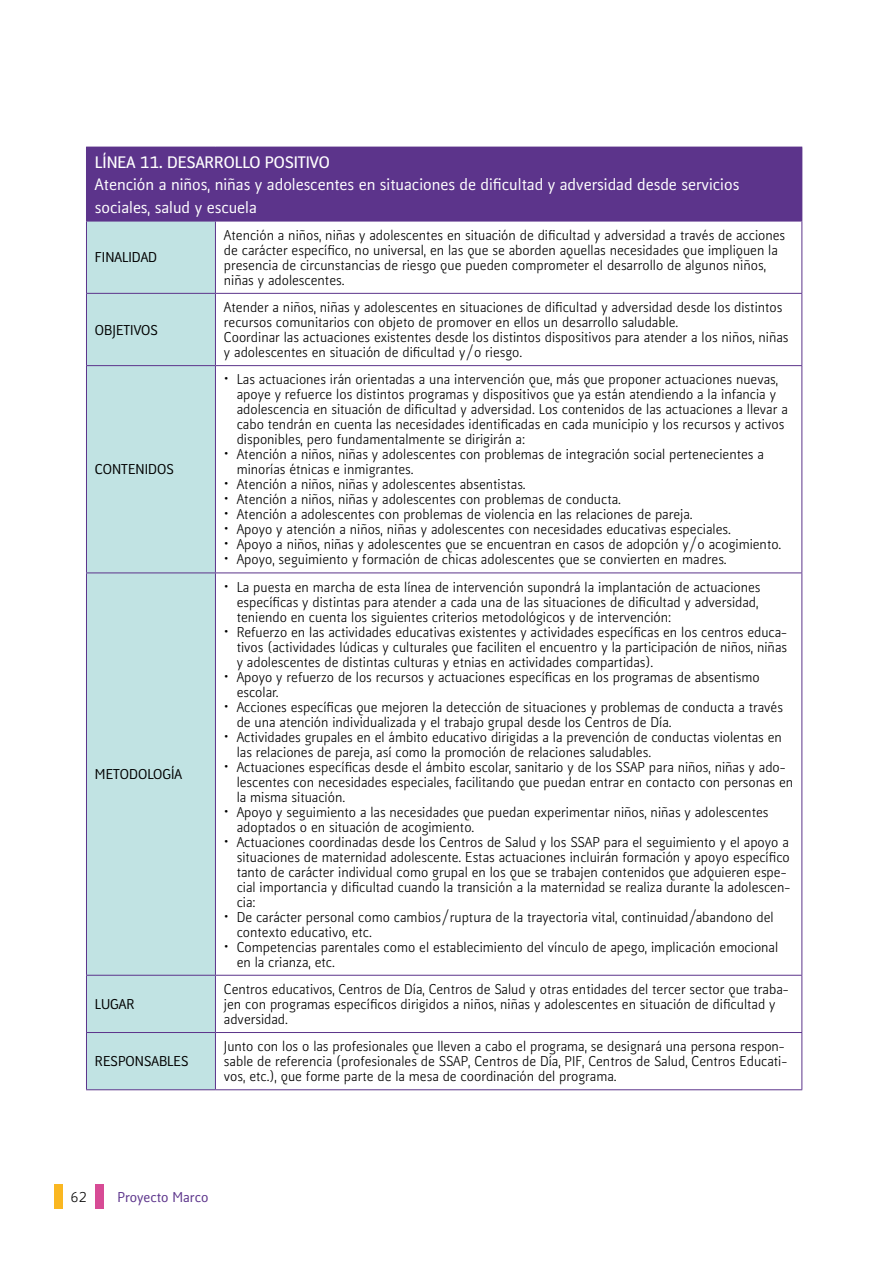
<style>
.page{position:relative;width:893px;height:1263px;background:#fff}
.page>*{position:absolute;margin:0;border:0;box-sizing:border-box;transform-origin:0 0}
.t1{font:500 15.75px/22.5px "Kofi Pure Sans";color:#fff}
.t2{font:700 15.75px "Kofi Pure Sans";color:#fff}
.t3{font:13.5px/15px "Kofi Pure Sans";color:#000}
.t4{font:500 13.5px "Kofi Pure Sans";color:#000}
.t5{font:500 13.5px "Kofi Pure Sans";color:#5c348b}
</style>
<div class="page">
<div style="left:95px;top:1184px;width:9px;height:25px;background:#d74b95"></div>
<div style="left:54px;top:1184px;width:9px;height:25px;background:#fab721"></div>
<div style="left:86px;top:147px;width:716px;height:74px;background:#5c348b"></div>
<div style="left:87px;top:222px;width:128px;height:867px;background:#c1e3e3"></div>
<hr style="left:86px;top:221px;width:129px;height:1px;background:#5c348b">
<hr style="left:86px;top:221px;width:1px;height:72px;background:#5c348b">
<hr style="left:215px;top:221px;width:587px;height:1px;background:#5c348b">
<hr style="left:215px;top:221px;width:1px;height:72px;background:#5c348b">
<hr style="left:801px;top:221px;width:1px;height:72px;background:#5c348b">
<hr style="left:86px;top:293px;width:129px;height:1px;background:#5c348b">
<hr style="left:86px;top:294px;width:1px;height:71px;background:#5c348b">
<hr style="left:215px;top:293px;width:587px;height:1px;background:#5c348b">
<hr style="left:215px;top:294px;width:1px;height:71px;background:#5c348b">
<hr style="left:801px;top:294px;width:1px;height:71px;background:#5c348b">
<hr style="left:86px;top:365px;width:129px;height:1px;background:#5c348b">
<hr style="left:86px;top:366px;width:1px;height:206px;background:#5c348b">
<hr style="left:215px;top:365px;width:587px;height:1px;background:#5c348b">
<hr style="left:215px;top:366px;width:1px;height:206px;background:#5c348b">
<hr style="left:801px;top:366px;width:1px;height:206px;background:#5c348b">
<hr style="left:86px;top:572px;width:129px;height:1px;background:#5c348b">
<hr style="left:86px;top:573px;width:1px;height:402px;background:#5c348b">
<hr style="left:215px;top:572px;width:587px;height:1px;background:#5c348b">
<hr style="left:215px;top:573px;width:1px;height:402px;background:#5c348b">
<hr style="left:801px;top:573px;width:1px;height:402px;background:#5c348b">
<hr style="left:86px;top:975px;width:129px;height:1px;background:#5c348b">
<hr style="left:86px;top:975px;width:1px;height:57px;background:#5c348b">
<hr style="left:215px;top:975px;width:587px;height:1px;background:#5c348b">
<hr style="left:215px;top:975px;width:1px;height:57px;background:#5c348b">
<hr style="left:801px;top:975px;width:1px;height:57px;background:#5c348b">
<hr style="left:86px;top:1032px;width:129px;height:1px;background:#5c348b">
<hr style="left:86px;top:1033px;width:1px;height:56px;background:#5c348b">
<hr style="left:215px;top:1032px;width:587px;height:1px;background:#5c348b">
<hr style="left:215px;top:1033px;width:1px;height:56px;background:#5c348b">
<hr style="left:801px;top:1033px;width:1px;height:56px;background:#5c348b">
<hr style="left:86px;top:1089px;width:129px;height:1px;background:#5c348b">
<hr style="left:215px;top:1089px;width:587px;height:1px;background:#5c348b">
<p class="t2" style="left:95px;top:151px;width:236px">LÍNEA 11. DESARROLLO POSITIVO</p>
<p class="t1" style="left:95px;top:173px;width:646px">Atención a niños, niñas y adolescentes en situaciones de dificultad y adversidad desde servicios sociales, salud y escuela</p>
<p class="t4" style="left:95px;top:249px;width:64px">FINALIDAD</p>
<p class="t3" style="left:224px;top:228px;width:563px">Atención a niños, niñas y adolescentes en situación de dificultad y adversidad a través de acciones de carácter específico, no universal, en las que se aborden aquellas necesidades que impliquen la presencia de circunstancias de riesgo que pueden comprometer el desarrollo de algunos niños, niñas y adolescentes.</p>
<p class="t4" style="left:95px;top:321px;width:64px">OBJETIVOS</p>
<p class="t4" style="left:95px;top:461px;width:80px">CONTENIDOS</p>
<p class="t4" style="left:95px;top:765px;width:89px">METODOLOGÍA</p>
<p class="t4" style="left:95px;top:995px;width:41px">LUGAR</p>
<p class="t4" style="left:95px;top:1052px;width:95px">RESPONSABLES</p>
<p class="t3" style="left:224px;top:300px;width:566px">Atender a niños, niñas y adolescentes en situaciones de dificultad y adversidad desde los distintos recursos comunitarios con objeto de promover en ellos un desarrollo saludable.<br>Coordinar las actuaciones existentes desde los distintos dispositivos para atender a los niños, niñas y adolescentes en situación de dificultad y/o riesgo.</p>
<p class="t3" style="left:237px;top:372px;width:553px;text-indent:-13px">• Las actuaciones irán orientadas a una intervención que, más que proponer actuaciones nuevas, apoye y refuerce los distintos programas y dispositivos que ya están atendiendo a la infancia y adolescencia en situación de dificultad y adversidad. Los contenidos de las actuaciones a llevar a cabo tendrán en cuenta las necesidades identificadas en cada municipio y los recursos y activos disponibles, pero fundamentalmente se dirigirán a:</p>
<p class="t3" style="left:237px;top:447px;width:529px;text-indent:-13px">• Atención a niños, niñas y adolescentes con problemas de integración social pertenecientes a minorías étnicas e inmigrantes.</p>
<p class="t3" style="left:224px;top:477px;width:303px">• Atención a niños, niñas y adolescentes absentistas.</p>
<p class="t3" style="left:224px;top:492px;width:399px">• Atención a niños, niñas y adolescentes con problemas de conducta.</p>
<p class="t3" style="left:224px;top:507px;width:470px">• Atención a adolescentes con problemas de violencia en las relaciones de pareja.</p>
<p class="t3" style="left:224px;top:522px;width:508px">• Apoyo y atención a niños, niñas y adolescentes con necesidades educativas especiales.</p>
<p class="t3" style="left:224px;top:537px;width:559px">• Apoyo a niños, niñas y adolescentes que se encuentran en casos de adopción y/o acogimiento.</p>
<p class="t3" style="left:224px;top:552px;width:504px">• Apoyo, seguimiento y formación de chicas adolescentes que se convierten en madres.</p>
<p class="t3" style="left:237px;top:580px;width:525px;text-indent:-13px">• La puesta en marcha de esta línea de intervención supondrá la implantación de actuaciones específicas y distintas para atender a cada una de las situaciones de dificultad y adversidad, teniendo en cuenta los siguientes criterios metodológicos y de intervención:</p>
<p class="t3" style="left:237px;top:625px;width:552px;text-align:justify;text-indent:-13px">• Refuerzo en las actividades educativas existentes y actividades específicas en los centros educa&shy;tivos (actividades lúdicas y culturales que faciliten el encuentro y la participación de niños, niñas y adolescentes de distintas culturas y etnias en actividades compartidas).</p>
<p class="t3" style="left:237px;top:670px;width:525px;text-indent:-13px">• Apoyo y refuerzo de los recursos y actuaciones específicas en los programas de absentismo escolar.</p>
<p class="t3" style="left:237px;top:700px;width:548px;text-indent:-13px">• Acciones específicas que mejoren la detección de situaciones y problemas de conducta a través de una atención individualizada y el trabajo grupal desde los Centros de Día.</p>
<p class="t3" style="left:237px;top:730px;width:547px;text-indent:-13px">• Actividades grupales en el ámbito educativo dirigidas a la prevención de conductas violentas en las relaciones de pareja, así como la promoción de relaciones saludables.</p>
<p class="t3" style="left:237px;top:760px;width:558px;text-indent:-13px">• Actuaciones específicas desde el ámbito escolar, sanitario y de los SSAP para niños, niñas y ado&shy;lescentes con necesidades especiales, facilitando que puedan entrar en contacto con personas en la misma situación.</p>
<p class="t3" style="left:237px;top:805px;width:533px;text-indent:-13px">• Apoyo y seguimiento a las necesidades que puedan experimentar niños, niñas y adolescentes adoptados o en situación de acogimiento.</p>
<p class="t3" style="left:237px;top:835px;width:555px;text-indent:-13px">• Actuaciones coordinadas desde los Centros de Salud y los SSAP para el seguimiento y el apoyo a situaciones de maternidad adolescente. Estas actuaciones incluirán formación y apoyo específico tanto de carácter individual como grupal en los que se trabajen contenidos que adquieren espe&shy;cial importancia y dificultad cuando la transición a la maternidad se realiza durante la adolescen&shy;cia:</p>
<p class="t3" style="left:237px;top:910px;width:538px;text-indent:-13px">• De carácter personal como cambios/ruptura de la trayectoria vital, continuidad/abandono del contexto educativo, etc.</p>
<p class="t3" style="left:237px;top:940px;width:543px;text-indent:-13px">• Competencias parentales como el establecimiento del vínculo de apego, implicación emocional en la crianza, etc.</p>
<p class="t3" style="left:224px;top:982px;width:566px">Centros educativos, Centros de Día, Centros de Salud y otras entidades del tercer sector que traba&shy;jen con programas específicos dirigidos a niños, niñas y adolescentes en situación de dificultad y adversidad.</p>
<p class="t3" style="left:224px;top:1039px;width:565px">Junto con los o las profesionales que lleven a cabo el programa, se designará una persona respon&shy;sable de referencia (profesionales de SSAP, Centros de Día, PIF, Centros de Salud, Centros Educati&shy;vos, etc.), que forme parte de la mesa de coordinación del programa.</p>
<p class="t3" style="left:71px;top:1190px;width:18px">62</p>
<p class="t5" style="left:117px;top:1188px;width:92px">Proyecto Marco</p>
</div>
